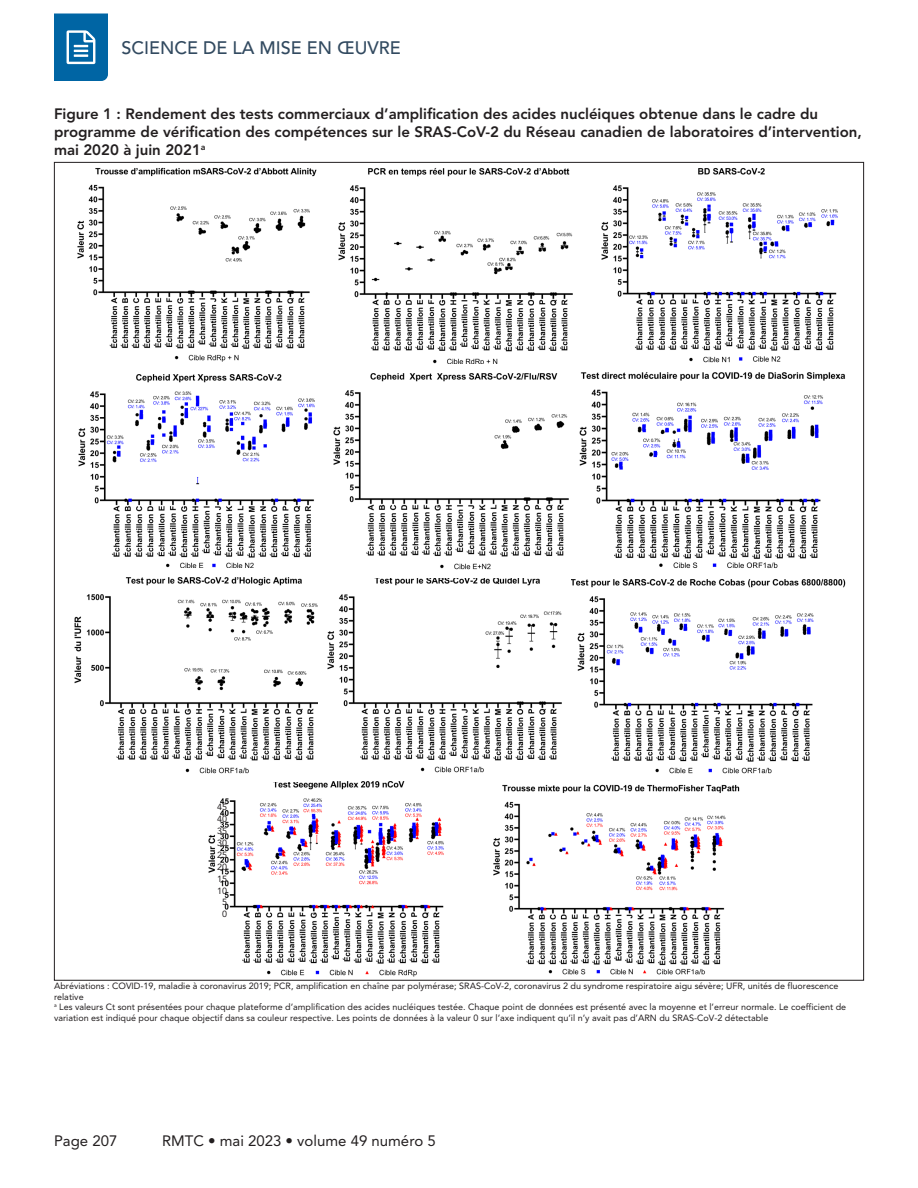
<style>
.page{position:relative;width:918px;height:1188px;background:#fff}
.page>*{position:absolute;margin:0;border:0;box-sizing:border-box;transform-origin:0 0}
.t1{font:500 18px "Avenir LT Std";color:#324a60}
.A_-_Table_Figure_-_T{font:800 15px/18px "Avenir LT Std";color:#231f20}
.t2{font:15px "Avenir LT Std";color:#231f20}
.A_-_Table_Figure_-_F{font:9px/11.9px "Avenir LT Std";color:#231f20}
</style>
<div class="page">
<svg style="left:54px;top:14px;width:54px;height:67px;background:#1d76ae"></svg>
<img style="left:493px;top:784px;width:247px;height:191px">
<img style="left:208px;top:781px;width:236px;height:196px">
<img style="left:77px;top:167px;width:240px;height:195px">
<img style="left:338px;top:168px;width:235px;height:196px">
<img style="left:601px;top:168px;width:237px;height:195px">
<img style="left:78px;top:373px;width:491px;height:196px">
<img style="left:571px;top:363px;width:274px;height:206px">
<img style="left:74px;top:577px;width:244px;height:197px">
<img style="left:571px;top:579px;width:275px;height:195px">
<img style="left:327px;top:569px;width:235px;height:204px">
<h1 class="t1" style="left:122px;top:37px;width:281px">SCIENCE DE LA MISE EN ŒUVRE</h1>
<p class="A_-_Table_Figure_-_T" style="left:54px;top:105px;width:810px">Figure 1 : Rendement des tests commerciaux d’amplification des acides nucléiques obtenue dans le cadre du programme de vérification des compétences sur le SRAS-CoV-2 du Réseau canadien de laboratoires d’intervention, mai 2020 à juin 2021<sup>a</sup></p>
<p class="A_-_Table_Figure_-_F" style="left:217px;top:801px;width:11px;text-align:center">45<br>40<br>35<br>30<br>25<br>20<br>15<br>10<br>5<br>0</p>
<p class="A_-_Table_Figure_-_F" style="left:54px;top:981px;width:786px;line-height:10.5px">Abréviations : COVID-19, maladie à coronavirus 2019; PCR, amplification en chaîne par polymérase; SRAS-CoV-2, coronavirus 2 du syndrome respiratoire aigu sévère; UFR, unités de fluorescence relative</p>
<p class="A_-_Table_Figure_-_F" style="left:54px;top:1002px;width:794px;line-height:10.5px"><sup>a</sup> Les valeurs Ct sont présentées pour chaque plateforme d’amplification des acides nucléiques testée. Chaque point de données est présenté avec la moyenne et l’erreur normale. Le coefficient de variation est indiqué pour chaque objectif dans sa couleur respective. Les points de données à la valeur 0 sur l’axe indiquent qu’il n’y avait pas d’ARN du SRAS-CoV-2 détectable</p>
<h2 class="t2" style="left:54px;top:1133px;width:65px">Page 207</h2>
<h2 class="t2" style="left:162px;top:1133px;width:275px">RMTC • mai 2023 • volume 49 numéro 5</h2>
</div>
